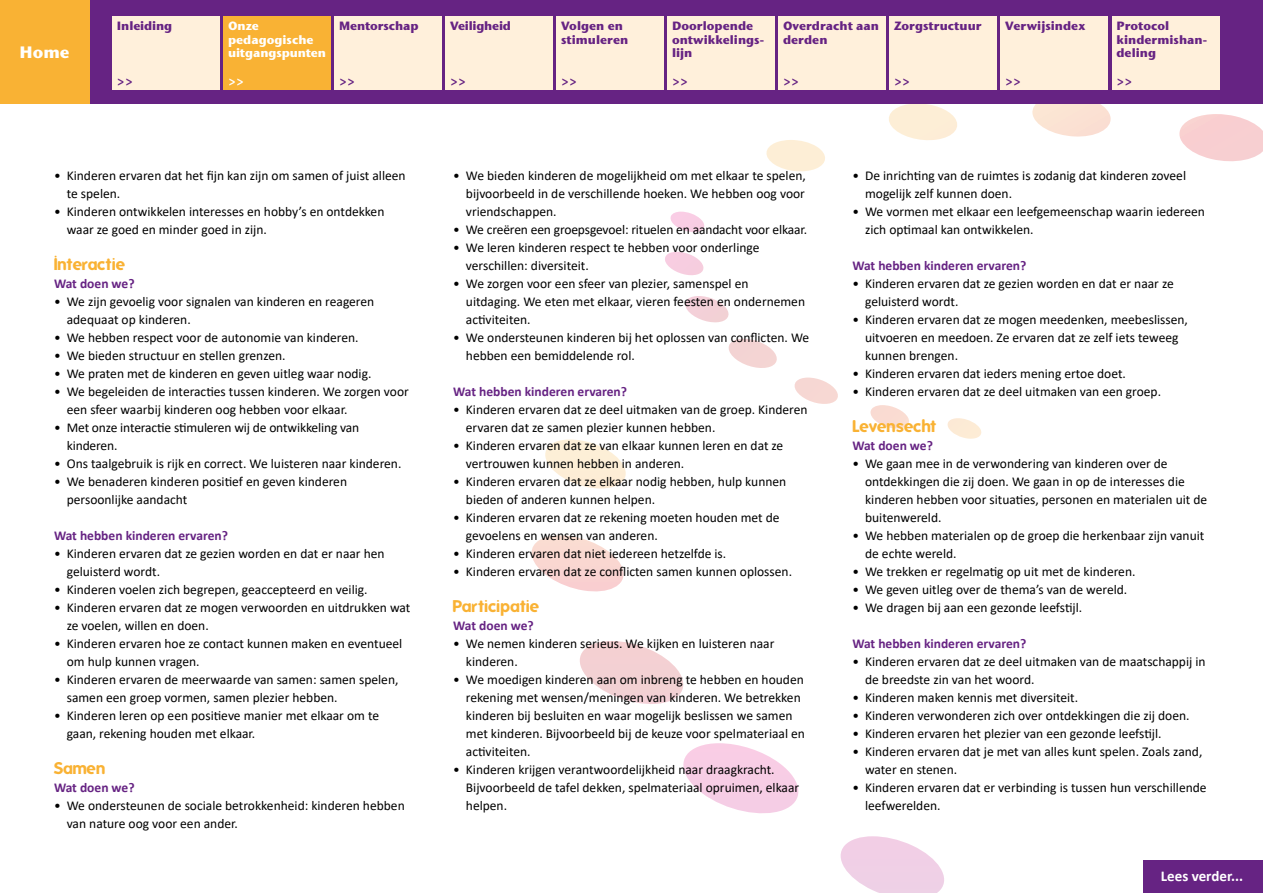
<style>
.page{position:relative;width:1263px;height:893px;background:#fff}
.page>*{position:absolute;margin:0;border:0;box-sizing:border-box;transform-origin:0 0}
.t1{font:700 16.5px "Folks";color:#f9b234}
.t2{font:700 16.5px "Stone Sans ITC Std";color:#fff}
.t3{font:700 15px "Calibri";color:#fff}
.t4{font:13.5px/18px "Calibri";color:#000}
.t5{font:700 13.5px "Calibri";color:#662383}
.t6{font:700 12px/13.6px "Stone Sans ITC Std";color:#662383}
.t7{font:700 12px/13.6px "Stone Sans ITC Std";color:#fff}
.t8{font:700 12px "Stone Sans ITC Std";letter-spacing:-.02em;color:#662383}
</style>
<div class="page">
<svg style="left:665px;top:212px;width:316px;height:227px"></svg>
<svg style="left:763px;top:104px;width:500px;height:330px"></svg>
<svg style="left:531px;top:439px;width:613px;height:454px"></svg>
<div style="left:0;top:0;width:1263px;height:104px;background:#662383"></div>
<div style="left:0;top:0;width:89px;height:104px;background:#f9b234"></div>
<div style="left:113px;top:16px;width:107px;height:74px;background:#fff0db"></div>
<div style="left:224px;top:16px;width:107px;height:74px;background:#f9b234"></div>
<div style="left:557px;top:16px;width:107px;height:74px;background:#fff0db"></div>
<div style="left:446px;top:16px;width:107px;height:74px;background:#fff0db"></div>
<div style="left:335px;top:16px;width:107px;height:74px;background:#fff0db"></div>
<div style="left:668px;top:16px;width:107px;height:74px;background:#fff0db"></div>
<div style="left:779px;top:16px;width:107px;height:74px;background:#fff0db"></div>
<div style="left:890px;top:16px;width:107px;height:74px;background:#fff0db"></div>
<div style="left:1001px;top:16px;width:107px;height:74px;background:#fff0db"></div>
<div style="left:1112px;top:16px;width:107px;height:74px;background:#fff0db"></div>
<div style="left:1144px;top:860px;width:119px;height:33px;background:#662383"></div>
<p class="t2" style="left:20px;top:41px;width:52px">Home</p>
<p class="t6" style="left:117px;top:19px;width:57px">Inleiding</p>
<p class="t6" style="left:117px;top:73px;width:18px">&gt;&gt;</p>
<p class="t7" style="left:228px;top:19px;width:100px">Onze pedagogische uitgangspunten</p>
<p class="t7" style="left:228px;top:73px;width:18px">&gt;&gt;</p>
<p class="t6" style="left:339px;top:19px;width:81px">Mentorschap</p>
<p class="t6" style="left:339px;top:73px;width:18px">&gt;&gt;</p>
<p class="t8" style="left:450px;top:18px;width:62px">Veiligheid</p>
<p class="t6" style="left:450px;top:73px;width:18px">&gt;&gt;</p>
<p class="t6" style="left:561px;top:19px;width:69px">Volgen en stimuleren</p>
<p class="t6" style="left:561px;top:73px;width:18px">&gt;&gt;</p>
<p class="t6" style="left:672px;top:19px;width:93px">Doorlopende ontwikkelings&shy;lijn</p>
<p class="t6" style="left:672px;top:73px;width:18px">&gt;&gt;</p>
<p class="t6" style="left:783px;top:19px;width:98px">Overdracht aan derden</p>
<p class="t6" style="left:783px;top:73px;width:18px">&gt;&gt;</p>
<p class="t6" style="left:894px;top:19px;width:89px">Zorgstructuur</p>
<p class="t6" style="left:894px;top:73px;width:18px">&gt;&gt;</p>
<p class="t6" style="left:1005px;top:19px;width:82px">Verwijsindex</p>
<p class="t6" style="left:1005px;top:73px;width:18px">&gt;&gt;</p>
<p class="t6" style="left:1116px;top:19px;width:92px">Protocol kindermishan&shy;deling</p>
<p class="t6" style="left:1116px;top:73px;width:18px">&gt;&gt;</p>
<p class="t4" style="left:67px;top:166px;width:340px;text-indent:-13px">• Kinderen ervaren dat het fijn kan zijn om samen of juist alleen te spelen.</p>
<p class="t4" style="left:67px;top:202px;width:319px;text-indent:-13px">• Kinderen ontwikkelen interesses en hobby’s en ontdekken waar ze goed en minder goed in zijn.</p>
<p class="t1" style="left:54px;top:254px;width:73px">Interactie</p>
<p class="t5" style="left:54px;top:274px;width:82px">Wat doen we?</p>
<p class="t4" style="left:67px;top:292px;width:309px;text-indent:-13px">• We zijn gevoelig voor signalen van kinderen en reageren adequaat op kinderen.</p>
<p class="t4" style="left:54px;top:328px;width:306px">• We hebben respect voor de autonomie van kinderen.</p>
<p class="t4" style="left:54px;top:346px;width:233px">• We bieden structuur en stellen grenzen.</p>
<p class="t4" style="left:54px;top:364px;width:319px">• We praten met de kinderen en geven uitleg waar nodig.</p>
<p class="t4" style="left:67px;top:382px;width:344px;text-indent:-13px">• We begeleiden de interacties tussen kinderen. We zorgen voor een sfeer waarbij kinderen oog hebben voor elkaar.</p>
<p class="t4" style="left:67px;top:418px;width:294px;text-indent:-13px">• Met onze interactie stimuleren wij de ontwikkeling van kinderen.</p>
<p class="t4" style="left:54px;top:454px;width:349px">• Ons taalgebruik is rijk en correct. We luisteren naar kinderen.</p>
<p class="t4" style="left:67px;top:472px;width:282px;text-indent:-13px">• We benaderen kinderen positief en geven kinderen persoonlijke aandacht</p>
<p class="t5" style="left:54px;top:526px;width:175px">Wat hebben kinderen ervaren?</p>
<p class="t4" style="left:67px;top:544px;width:319px;text-indent:-13px">• Kinderen ervaren dat ze gezien worden en dat er naar hen geluisterd wordt.</p>
<p class="t4" style="left:54px;top:580px;width:315px">• Kinderen voelen zich begrepen, geaccepteerd en veilig.</p>
<p class="t4" style="left:67px;top:598px;width:345px;text-indent:-13px">• Kinderen ervaren dat ze mogen verwoorden en uitdrukken wat ze voelen, willen en doen.</p>
<p class="t4" style="left:67px;top:634px;width:337px;text-indent:-13px">• Kinderen ervaren hoe ze contact kunnen maken en eventueel om hulp kunnen vragen.</p>
<p class="t4" style="left:67px;top:670px;width:333px;text-indent:-13px">• Kinderen ervaren de meerwaarde van samen: samen spelen, samen een groep vormen, samen plezier hebben.</p>
<p class="t4" style="left:67px;top:706px;width:314px;text-indent:-13px">• Kinderen leren op een positieve manier met elkaar om te gaan, rekening houden met elkaar.</p>
<p class="t1" style="left:54px;top:758px;width:53px">Samen</p>
<p class="t5" style="left:54px;top:778px;width:82px">Wat doen we?</p>
<p class="t4" style="left:67px;top:796px;width:339px;text-indent:-13px">• We ondersteunen de sociale betrokkenheid: kinderen hebben van nature oog voor een ander.</p>
<p class="t4" style="left:466px;top:166px;width:341px;text-align:justify;text-indent:-13px">• We bieden kinderen de mogelijkheid om met elkaar te spelen, bijvoorbeeld in de verschillende hoeken. We hebben oog voor vriendschappen.</p>
<p class="t4" style="left:453px;top:220px;width:356px">• We creëren een groepsgevoel: rituelen en aandacht voor elkaar.</p>
<p class="t4" style="left:466px;top:238px;width:295px;text-indent:-13px">• We leren kinderen respect te hebben voor onderlinge verschillen: diversiteit.</p>
<p class="t4" style="left:466px;top:274px;width:341px;text-indent:-13px">• We zorgen voor een sfeer van plezier, samenspel en uitdaging. We eten met elkaar, vieren feesten en ondernemen activiteiten.</p>
<p class="t4" style="left:466px;top:328px;width:345px;text-indent:-13px">• We ondersteunen kinderen bij het oplossen van conflicten. We hebben een bemiddelende rol.</p>
<p class="t5" style="left:453px;top:382px;width:175px">Wat hebben kinderen ervaren?</p>
<p class="t4" style="left:466px;top:400px;width:343px;text-indent:-13px">• Kinderen ervaren dat ze deel uitmaken van de groep. Kinderen ervaren dat ze samen plezier kunnen hebben.</p>
<p class="t4" style="left:466px;top:436px;width:319px;text-indent:-13px">• Kinderen ervaren dat ze van elkaar kunnen leren en dat ze vertrouwen kunnen hebben in anderen.</p>
<p class="t4" style="left:466px;top:472px;width:322px;text-indent:-13px">• Kinderen ervaren dat ze elkaar nodig hebben, hulp kunnen bieden of anderen kunnen helpen.</p>
<p class="t4" style="left:466px;top:508px;width:315px;text-indent:-13px">• Kinderen ervaren dat ze rekening moeten houden met de gevoelens en wensen van anderen.</p>
<p class="t4" style="left:453px;top:544px;width:275px">• Kinderen ervaren dat niet iedereen hetzelfde is.</p>
<p class="t4" style="left:453px;top:562px;width:340px">• Kinderen ervaren dat ze conflicten samen kunnen oplossen.</p>
<p class="t1" style="left:453px;top:596px;width:88px">Participatie</p>
<p class="t5" style="left:453px;top:616px;width:82px">Wat doen we?</p>
<p class="t4" style="left:466px;top:634px;width:310px;text-indent:-13px">• We nemen kinderen serieus. We kijken en luisteren naar kinderen.</p>
<p class="t4" style="left:466px;top:670px;width:341px;text-indent:-13px">• We moedigen kinderen aan om inbreng te hebben en houden rekening met wensen/meningen van kinderen. We betrekken kinderen bij besluiten en waar mogelijk beslissen we samen met kinderen. Bijvoorbeeld bij de keuze voor spelmateriaal en activiteiten.</p>
<p class="t4" style="left:466px;top:760px;width:335px;text-indent:-13px">• Kinderen krijgen verantwoordelijkheid naar draagkracht.<br>Bijvoorbeeld de tafel dekken, spelmateriaal opruimen, elkaar helpen.</p>
<p class="t4" style="left:865px;top:166px;width:322px;text-indent:-13px">• De inrichting van de ruimtes is zodanig dat kinderen zoveel mogelijk zelf kunnen doen.</p>
<p class="t4" style="left:865px;top:202px;width:341px;text-indent:-13px">• We vormen met elkaar een leefgemeenschap waarin iedereen zich optimaal kan ontwikkelen.</p>
<p class="t5" style="left:852px;top:256px;width:175px">Wat hebben kinderen ervaren?</p>
<p class="t4" style="left:865px;top:274px;width:310px;text-indent:-13px">• Kinderen ervaren dat ze gezien worden en dat er naar ze geluisterd wordt.</p>
<p class="t4" style="left:865px;top:310px;width:324px;text-indent:-13px">• Kinderen ervaren dat ze mogen meedenken, meebeslissen, uitvoeren en meedoen. Ze ervaren dat ze zelf iets teweeg kunnen brengen.</p>
<p class="t4" style="left:852px;top:364px;width:275px">• Kinderen ervaren dat ieders mening ertoe doet.</p>
<p class="t4" style="left:852px;top:382px;width:310px">• Kinderen ervaren dat ze deel uitmaken van een groep.</p>
<p class="t1" style="left:852px;top:416px;width:85px">Levensecht</p>
<p class="t5" style="left:852px;top:436px;width:82px">Wat doen we?</p>
<p class="t4" style="left:865px;top:454px;width:344px;text-indent:-13px">• We gaan mee in de verwondering van kinderen over de ontdekkingen die zij doen. We gaan in op de interesses die kinderen hebben voor situaties, personen en materialen uit de buitenwereld.</p>
<p class="t4" style="left:865px;top:526px;width:341px;text-indent:-13px">• We hebben materialen op de groep die herkenbaar zijn vanuit de echte wereld.</p>
<p class="t4" style="left:852px;top:562px;width:285px">• We trekken er regelmatig op uit met de kinderen.</p>
<p class="t4" style="left:852px;top:580px;width:276px">• We geven uitleg over de thema’s van de wereld.</p>
<p class="t4" style="left:852px;top:598px;width:231px">• We dragen bij aan een gezonde leefstijl.</p>
<p class="t5" style="left:852px;top:634px;width:175px">Wat hebben kinderen ervaren?</p>
<p class="t4" style="left:865px;top:652px;width:342px;text-indent:-13px">• Kinderen ervaren dat ze deel uitmaken van de maatschappij in de breedste zin van het woord.</p>
<p class="t4" style="left:852px;top:688px;width:227px">• Kinderen maken kennis met diversiteit.</p>
<p class="t4" style="left:852px;top:706px;width:339px">• Kinderen verwonderen zich over ontdekkingen die zij doen.</p>
<p class="t4" style="left:852px;top:724px;width:311px">• Kinderen ervaren het plezier van een gezonde leefstijl.</p>
<p class="t4" style="left:865px;top:742px;width:339px;text-indent:-13px">• Kinderen ervaren dat je met van alles kunt spelen. Zoals zand, water en stenen.</p>
<p class="t4" style="left:865px;top:778px;width:343px;text-indent:-13px">• Kinderen ervaren dat er verbinding is tussen hun verschillende leefwerelden.</p>
<p class="t3" style="left:1161px;top:865px;width:84px">Lees verder...</p>
</div>
